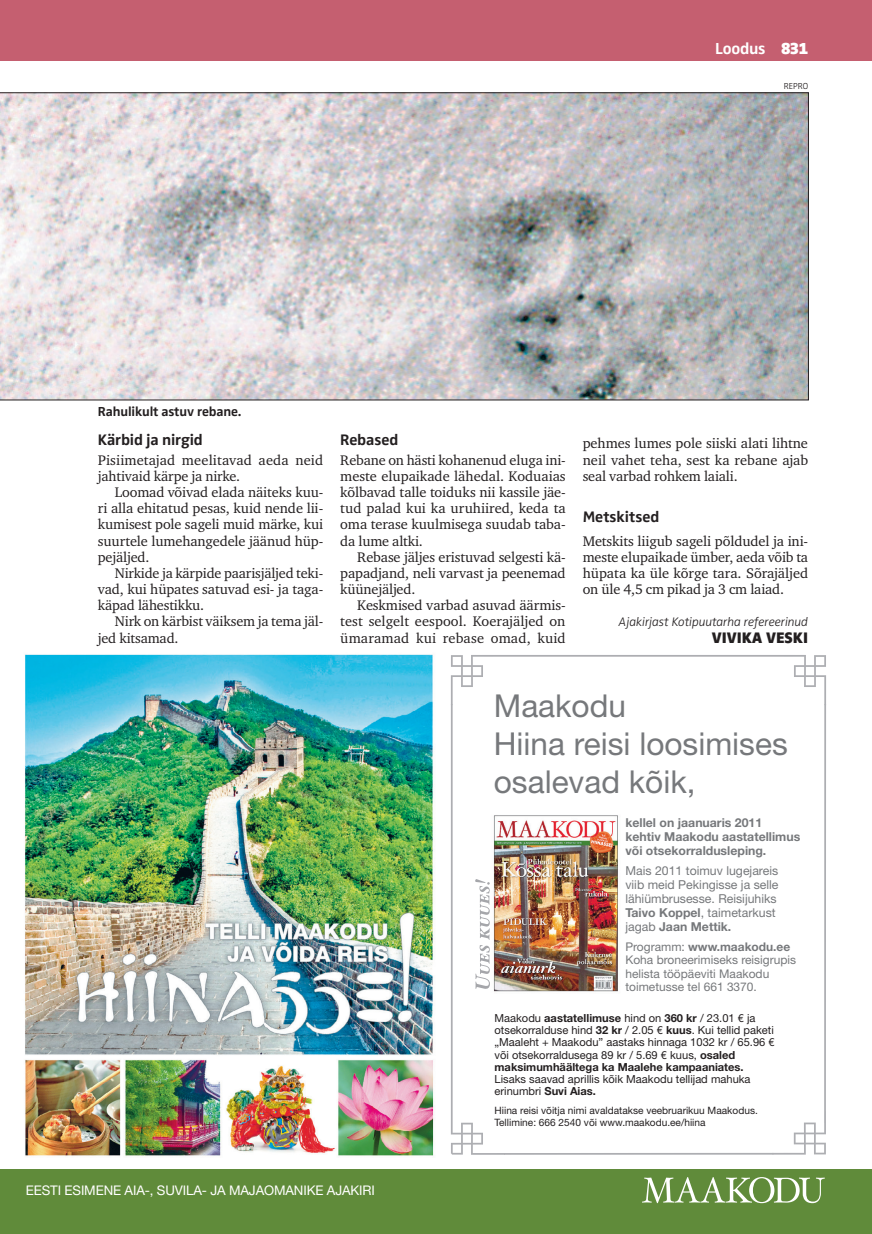
<style>
.page{position:relative;width:872px;height:1234px;background:#fff}
.page>*{position:absolute;margin:0;border:0;box-sizing:border-box;transform-origin:0 0}
.t1{font:31.5px/37.5px "Helvetica Neue";color:#76787b}
.t2{font:700 16.5px "Zwo Pro";letter-spacing:-.02em;color:#fff}
.t3{font:700 15.75px "Zwo Pro";letter-spacing:-.005em;color:#231f20}
.t4{font:900 15.75px "Zwo Pro";color:#231f20}
.t5{font:14.25px/16.2px "Charter ITC";letter-spacing:-.01em;color:#231f20;text-align:justify}
.t6{font:14.25px/16.2px "Charter ITC";letter-spacing:.01em;color:#231f20}
.t7{font:700 13.5px "Zwo Pro";letter-spacing:-.01em;color:#231f20}
.t8{font:13.35px "Helvetica Neue";letter-spacing:-.01em;color:#fff}
.t9{font:italic 300 12.75px "Zwo Pro";letter-spacing:-.01em;color:#231f20}
.t10{font:12.3px/14px "Helvetica Neue";color:#76787b}
.t11{font:700 12.3px/14px "Helvetica Neue";color:#76787b}
.t12{font:12px/13.4px "Helvetica Neue";color:#76787b}
.t13{font:11.1px/12.1px "Helvetica Neue";color:#231f20}
.t14{font:10.05px/11.9px "Helvetica Neue";color:#231f20}
.t15{font:300 9px "Zwo Pro";color:#231f20}
.s1{font-weight:900}
.s2{font-weight:700}
</style>
<div class="page">
<div style="left:0;top:0;width:872px;height:60px;background:#c55f70"></div>
<img style="left:0;top:93px;width:808px;height:307px">
<img style="left:25px;top:654px;width:802px;height:502px">
<div style="left:0;top:1168px;width:872px;height:65px;background:#608b3a"></div>
<svg style="left:642px;top:1177px;width:183px;height:25px"></svg>
<img style="left:451px;top:654px;width:375px;height:51px">
<img style="left:451px;top:704px;width:53px;height:450px">
<img style="left:772px;top:704px;width:54px;height:450px">
<img style="left:504px;top:1152px;width:269px;height:2px">
<svg style="left:475px;top:878px;width:15px;height:111px"></svg>
<p class="t2" style="left:715px;top:39px;width:94px">Loodus <span class="s1">831</span></p>
<p class="t15" style="left:783px;top:81px;width:26px">REPRO</p>
<p class="t7" style="left:98px;top:403px;width:145px">Rahulikult astuv rebane.</p>
<p class="t3" style="left:98px;top:430px;width:107px">Kärbid ja nirgid</p>
<p class="t6" style="left:98px;top:451px;width:227px">Pisiimetajad meelitavad aeda neid jahtivaid kärpe ja nirke.</p>
<p class="t5" style="left:98px;top:484px;width:227px;text-indent:17px">Loomad võivad elada näiteks kuu&shy;ri alla ehitatud pesas, kuid nende lii&shy;kumisest pole sageli muid märke, kui suurtele lumehangedele jäänud hüp&shy;pejäljed.</p>
<p class="t5" style="left:98px;top:564px;width:227px;text-indent:17px">Nirkide ja kärpide paarisjäljed teki&shy;vad, kui hüpates satuvad esi- ja taga&shy;käpad lähestikku.</p>
<p class="t5" style="left:98px;top:613px;width:227px;text-indent:17px">Nirk on kärbist väiksem ja tema jäl&shy;jed kitsamad.</p>
<p class="t3" style="left:340px;top:430px;width:60px">Rebased</p>
<p class="t5" style="left:340px;top:451px;width:227px">Rebane on hästi kohanenud eluga ini&shy;meste elupaikade lähedal. Koduaias kõlbavad talle toiduks nii kassile jäe&shy;tud palad kui ka uruhiired, keda ta oma terase kuulmisega suudab taba&shy;da lume altki.</p>
<p class="t5" style="left:340px;top:548px;width:227px;text-indent:17px">Rebase jäljes eristuvad selgesti kä&shy;papadjand, neli varvast ja peenemad küünejäljed.</p>
<p class="t5" style="left:340px;top:597px;width:227px;text-indent:17px">Keskmised varbad asuvad äärmis&shy;test selgelt eespool. Koerajäljed on ümaramad kui rebase omad, kuid</p>
<p class="t5" style="left:583px;top:435px;width:227px">pehmes lumes pole siiski alati lihtne neil vahet teha, sest ka rebane ajab seal varbad rohkem laiali.</p>
<p class="t3" style="left:583px;top:507px;width:78px">Metskitsed</p>
<p class="t5" style="left:583px;top:532px;width:227px">Metskits liigub sageli põldudel ja ini&shy;meste elupaikade ümber, aeda võib ta hüpata ka üle kõrge tara. Sõrajäljed on üle 4,5 cm pikad ja 3 cm laiad.</p>
<p class="t9" style="left:618px;top:614px;width:191px">Ajakirjast Kotipuutarha refereerinud</p>
<p class="t4" style="left:712px;top:627px;width:98px">VIVIKA VESKI</p>
<h1 class="t1" style="left:494px;top:686px;width:295px">Maakodu<br>Hiina reisi loosimises osalevad kõik,</h1>
<p class="t11" style="left:625px;top:815px;width:176px">kellel on jaanuaris 2011 kehtiv Maakodu aastatellimus või otsekorraldusleping.</p>
<p class="t10" style="left:625px;top:863px;width:155px">Mais 2011 toimuv lugejareis viib meid Pekingisse ja selle lähiümbrusesse. Reisijuhiks<br><span class="s2">Taivo Koppel</span>, taimetarkust jagab <span class="s2">Jaan Mettik.</span></p>
<p class="t12" style="left:625px;top:939px;width:172px">Programm: <span class="s2">www.maakodu.ee<br></span>Koha broneerimiseks reisigrupis helista tööpäeviti Maakodu toimetusse tel 661 3370.</p>
<p class="t13" style="left:494px;top:1011px;width:282px">Maakodu <span class="s2">aastatellimuse</span> hind on <span class="s2">360 kr</span> / 23.01 € ja otsekorralduse hind <span class="s2">32 kr</span> / 2.05 € <span class="s2">kuus</span>. Kui tellid paketi „Maaleht + Maakodu” aastaks hinnaga 1032 kr / 65.96 € või otsekorraldusega 89 kr / 5.69 € kuus, <span class="s2">osaled maksimumhäältega ka Maalehe kampaaniates.</span></p>
<p class="t13" style="left:494px;top:1072px;width:257px">Lisaks saavad aprillis kõik Maakodu tellijad mahuka erinumbri <span class="s2">Suvi Aias.</span></p>
<p class="t14" style="left:494px;top:1104px;width:265px">Hiina reisi võitja nimi avaldatakse veebruarikuu Maakodus.<br>Tellimine: 666 2540 või www.maakodu.ee/hiina</p>
<p class="t8" style="left:26px;top:1182px;width:350px">EESTI ESIMENE AIA-, SUVILA- JA MAJAOMANIKE AJAKIRI</p>
</div>
